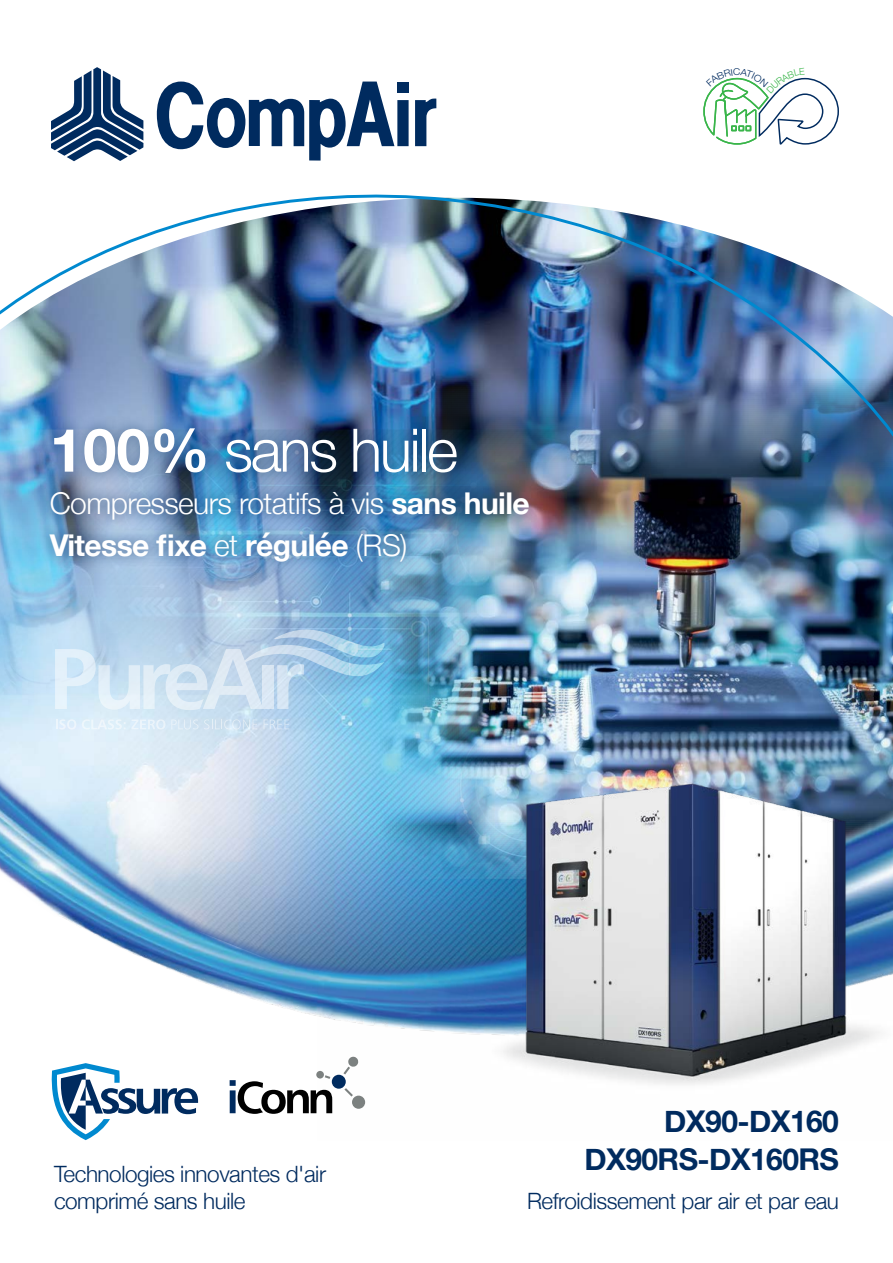
<style>
.page{position:relative;width:893px;height:1263px;background:#fff}
.page>*{position:absolute;margin:0;border:0;box-sizing:border-box;transform-origin:0 0}
.t1{font:300 60px "Helvetica Neue";letter-spacing:-.04em;color:#fff}
.t2{font:300 30px/42px "Helvetica Neue";letter-spacing:-.02em;color:#fff}
.t3{font:700 30px/38.4px "Helvetica Neue";letter-spacing:-.02em;color:#002b5f;text-align:right}
.t4{font:300 22.5px/27px "Helvetica Neue";letter-spacing:-.02em;color:#002b5f}
.s1{font-weight:700}
</style>
<div class="page">
<img style="left:0;top:137px;width:893px;height:582px">
<div style="left:397px;top:82px;width:12px;height:10px;background:#002b5f"></div>
<svg style="left:415px;top:98px;width:21px;height:48px"></svg>
<div style="left:397px;top:100px;width:12px;height:46px;background:#002b5f"></div>
<svg style="left:157px;top:82px;width:237px;height:79px"></svg>
<svg style="left:51px;top:67px;width:92px;height:94px"></svg>
<img style="left:0;top:719px;width:317px;height:375px">
<img style="left:317px;top:703px;width:576px;height:411px">
<div style="left:316px;top:1071px;width:8px;height:7px;background:#7c8180;border-radius:50%"></div>
<svg style="left:344px;top:1088px;width:9px;height:8px"></svg>
<svg style="left:230px;top:1075px;width:102px;height:39px"></svg>
<div style="left:352px;top:1095px;width:13px;height:14px;background:#7c8180;border-radius:50%"></div>
<svg style="left:343px;top:1057px;width:15px;height:17px"></svg>
<div style="left:332px;top:1075px;width:14px;height:14px;background:#002b5f;border-radius:50%"></div>
<svg style="left:51px;top:1063px;width:147px;height:77px"></svg>
<div style="left:36px;top:415px;width:506px;height:160px;background:#002b5f;opacity:.3"></div>
<svg style="left:703px;top:77px;width:136px;height:69px"></svg>
<h1 class="t1" style="left:50px;top:402px;width:410px"><span class="s1">100%</span> sans huile</h1>
<h2 class="t2" style="left:50px;top:480px;width:482px">Compresseurs rotatifs à vis <span class="s1">sans huile<br>Vitesse fixe</span> et <span class="s1">régulée</span> (RS)</h2>
<p class="t4" style="left:54px;top:1158px;width:274px">Technologies innovantes d'air comprimé sans huile</p>
<h2 class="t3" style="left:584px;top:1102px;width:256px">DX90-DX160<br>DX90RS-DX160RS</h2>
<p class="t4" style="left:527px;top:1185px;width:313px">Refroidissement par air et par eau</p>
</div>
